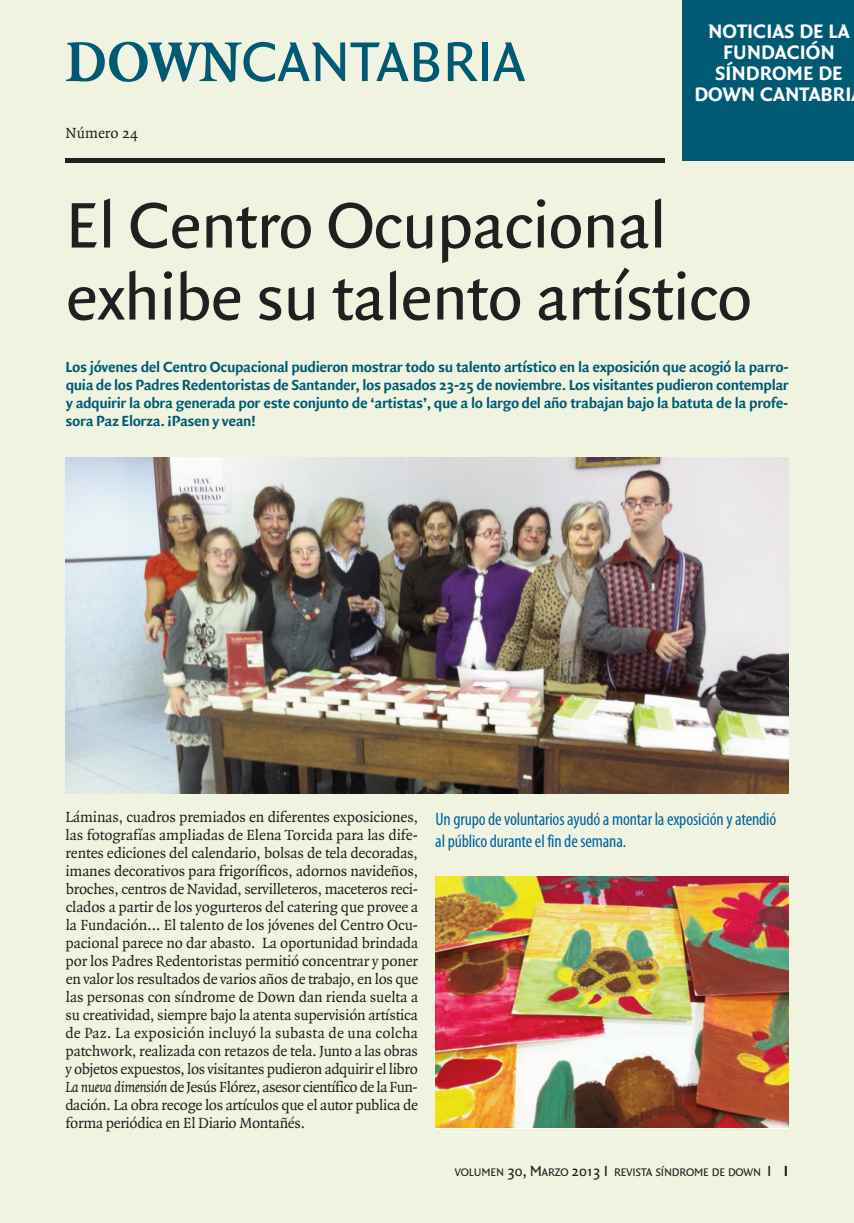
<style>
.page{position:relative;width:854px;height:1223px;background:#fff}
.page>*{position:absolute;margin:0;border:0;box-sizing:border-box;transform-origin:0 0}
.t1{font:69px/72px "Quadraat Sans";letter-spacing:-.02em;color:#231f20}
.t2{font:60px "Quadraat Sans";color:#005a74}
.t3{font:700 21px/21px "Quadraat Sans";color:#fff;text-align:center}
.t4{font:condensed 18px/21.6px "Myriad Pro";letter-spacing:-.01em;color:#0063a4}
.t5{font:15.75px/18px "Quadraat";letter-spacing:-.02em;color:#231f20;text-align:justify}
.t6{font:700 15.75px/18px "Quadraat Sans";letter-spacing:-.025em;color:#005a74;text-align:justify}
.t7{font:15.75px "Quadraat";color:#231f20}
.t8{font:11.85px "Quadraat Sans";letter-spacing:-.015em;color:#231f20}
.s1{font-family:"Quadraat";font-weight:700}
.s2{font-style:italic}
.s3{font-size:15.75px}
.s4{font-weight:700;font-size:15.75px}
</style>
<div class="page">
<div style="left:0;top:0;width:854px;height:1222px;background:#f0f3e0"></div>
<div style="left:66px;top:158px;width:599px;height:5px;background:#231f20"></div>
<img style="left:66px;top:457px;width:722px;height:336px">
<div style="left:682px;top:0;width:172px;height:160px;background:#005a74"></div>
<img style="left:436px;top:876px;width:352px;height:251px">
<h2 class="t2" style="left:66px;top:25px;width:461px"><span class="s1">DOWN</span>CANTABRIA</h2>
<p class="t7" style="left:66px;top:123px;width:74px">Número 24</p>
<h3 class="t3" style="left:694px;top:20px;width:159px">NOTICIAS DE LA<br>FUNDACIÓN<br>SÍNDROME DE<br>DOWN CANTABRI</h3>
<h1 class="t1" style="left:66px;top:188px;width:688px">El Centro Ocupacional exhibe su talento artístico</h1>
<p class="t6" style="left:66px;top:357px;width:725px">Los jóvenes del Centro Ocupacional pudieron mostrar todo su talento artístico en la exposición que acogió la parro&shy;quia de los Padres Redentoristas de Santander, los pasados 23-25 de noviembre. Los visitantes pudieron contemplar y adquirir la obra generada por este conjunto de ‘artistas’, que a lo largo del año trabajan bajo la batuta de la profe&shy;sora Paz Elorza. ¡Pasen y vean!</p>
<p class="t5" style="left:65px;top:807px;width:354px">Láminas, cuadros premiados en diferentes exposiciones, las fotografías ampliadas de Elena Torcida para las dife&shy;rentes ediciones del calendario, bolsas de tela decoradas, imanes decorativos para frigoríficos, adornos navideños, broches, centros de Navidad, servilleteros, maceteros reci&shy;clados a partir de los yogurteros del catering que provee a la Fundación... El talento de los jóvenes del Centro Ocu&shy;pacional parece no dar abasto. La oportunidad brindada por los Padres Redentoristas permitió concentrar y poner en valor los resultados de varios años de trabajo, en los que las personas con síndrome de Down dan rienda suelta a su creatividad, siempre bajo la atenta supervisión artística de Paz. La exposición incluyó la subasta de una colcha patchwork, realizada con retazos de tela. Junto a las obras y objetos expuestos, los visitantes pudieron adquirir el libro <span class="s2">La nueva dimensión</span> de Jesús Flórez, asesor científico de la Fun&shy;dación. La obra recoge los artículos que el autor publica de forma periódica en El Diario Montañés.</p>
<p class="t4" style="left:435px;top:809px;width:342px">Un grupo de voluntarios ayudó a montar la exposición y atendió al público durante el fin de semana.</p>
<p class="t8" style="left:455px;top:1164px;width:335px">VOLUMEN <span class="s3">30, M</span>ARZO <span class="s3">2013 I</span> REVISTA SÍNDROME DE DOWN <span class="s3">I</span> <span class="s4">I</span></p>
</div>
